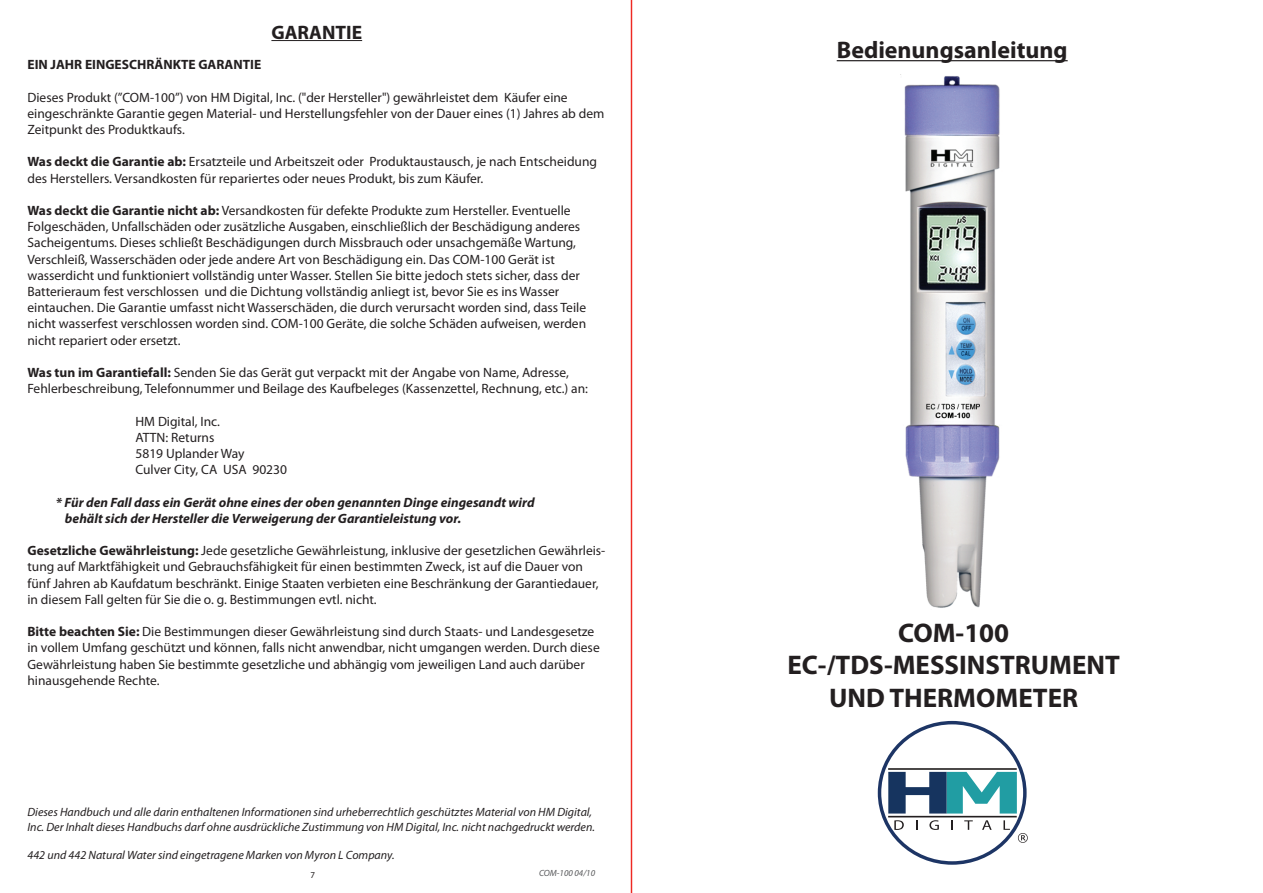
<style>
.page{position:relative;width:1263px;height:893px;background:#fff}
.page>*{position:absolute;margin:0;border:0;box-sizing:border-box;transform-origin:0 0}
.t1{font:700 27px/32.4px "Myriad Pro";color:#231f20;text-align:center}
.t2{font:700 24px "Myriad Pro";color:#231f20}
.t3{font:700 19.5px "Myriad Pro";color:#231f20}
.t4{font:13.5px/16.2px "Myriad Pro";color:#231f20}
.t5{font:italic 700 13.5px/16.2px "Myriad Pro";color:#231f20}
.t6{font:700 13.5px "Myriad Pro";color:#231f20}
.t7{font:italic 12px/14.4px "Myriad Pro";color:#231f20}
.t8{font:italic 9px "Myriad Pro";color:#57585a}
.t9{font:9px "Myriad Pro";color:#231f20}
.s1{font-weight:700}
</style>
<div class="page">
<hr style="left:631px;top:0;width:1px;height:893px;background:#ee2923">
<hr style="left:271px;top:40px;width:91px;height:1px;background:#231f20">
<hr style="left:837px;top:60px;width:231px;height:1px;background:#231f20">
<img style="left:904px;top:76px;width:96px;height:532px">
<div style="left:878px;top:721px;width:148px;height:144px;border:3px solid #1d3565;border-radius:50%"></div>
<svg style="left:888px;top:772px;width:129px;height:41px"></svg>
<svg style="left:894px;top:820px;width:10px;height:10px"></svg>
<svg style="left:929px;top:820px;width:10px;height:10px"></svg>
<svg style="left:951px;top:820px;width:2px;height:10px"></svg>
<svg style="left:964px;top:820px;width:9px;height:10px"></svg>
<svg style="left:982px;top:820px;width:10px;height:10px"></svg>
<svg style="left:1003px;top:820px;width:7px;height:10px"></svg>
<hr style="left:888px;top:768px;width:129px;height:2px;background:#231f20">
<hr style="left:888px;top:816px;width:129px;height:1px;background:#231f20">
<svg style="left:1018px;top:833px;width:10px;height:10px"></svg>
<h3 class="t3" style="left:271px;top:19px;width:92px">GARANTIE</h3>
<p class="t6" style="left:27px;top:56px;width:235px">EIN JAHR EINGESCHRÄNKTE GARANTIE</p>
<p class="t4" style="left:27px;top:89px;width:578px">Dieses Produkt (”COM-100”) von HM Digital, Inc. ("der Hersteller") gewährleistet dem Käufer eine eingeschränkte Garantie gegen Material- und Herstellungsfehler von der Dauer eines (1) Jahres ab dem<br>Zeitpunkt des Produktkaufs.</p>
<p class="t4" style="left:27px;top:154px;width:571px"><span class="s1">Was deckt die Garantie ab:</span> Ersatzteile und Arbeitszeit oder Produktaustausch, je nach Entscheidung des Herstellers. Versandkosten für repariertes oder neues Produkt, bis zum Käufer.</p>
<p class="t4" style="left:27px;top:202px;width:560px"><span class="s1">Was deckt die Garantie nicht ab:</span> Versandkosten für defekte Produkte zum Hersteller. Eventuelle Folgeschäden, Unfallschäden oder zusätzliche Ausgaben, einschließlich der Beschädigung anderes Sacheigentums. Dieses schließt Beschädigungen durch Missbrauch oder unsachgemäße Wartung, Verschleiß, Wasserschäden oder jede andere Art von Beschädigung ein. Das COM-100 Gerät ist wasserdicht und funktioniert vollständig unter Wasser. Stellen Sie bitte jedoch stets sicher, dass der Batterieraum fest verschlossen und die Dichtung vollständig anliegt ist, bevor Sie es ins Wasser eintauchen. Die Garantie umfasst nicht Wasserschäden, die durch verursacht worden sind, dass Teile nicht wasserfest verschlossen worden sind. COM-100 Geräte, die solche Schäden aufweisen, werden nicht repariert oder ersetzt.</p>
<p class="t4" style="left:27px;top:364px;width:562px"><span class="s1">Was tun im Garantiefall:</span> Senden Sie das Gerät gut verpackt mit der Angabe von Name, Adresse,<br>Fehlerbeschreibung, Telefonnummer und Beilage des Kaufbeleges (Kassenzettel, Rechnung, etc.) an:</p>
<p class="t4" style="left:135px;top:413px;width:153px">HM Digital, Inc.<br>ATTN: Returns<br>5819 Uplander Way<br>Culver City, CA USA 90230</p>
<p class="t5" style="left:65px;top:494px;width:471px;text-indent:-9px">* Für den Fall dass ein Gerät ohne eines der oben genannten Dinge eingesandt wird behält sich der Hersteller die Verweigerung der Garantieleistung vor.</p>
<p class="t4" style="left:27px;top:542px;width:579px"><span class="s1">Gesetzliche Gewährleistung:</span> Jede gesetzliche Gewährleistung, inklusive der gesetzlichen Gewährleis&shy;tung auf Marktfähigkeit und Gebrauchsfähigkeit für einen bestimmten Zweck, ist auf die Dauer von fünf Jahren ab Kaufdatum beschränkt. Einige Staaten verbieten eine Beschränkung der Garantiedauer, in diesem Fall gelten für Sie die o. g. Bestimmungen evtl. nicht.</p>
<p class="t4" style="left:27px;top:623px;width:574px"><span class="s1">Bitte beachten Sie:</span> Die Bestimmungen dieser Gewährleistung sind durch Staats- und Landesgesetze in vollem Umfang geschützt und können, falls nicht anwendbar, nicht umgangen werden. Durch diese Gewährleistung haben Sie bestimmte gesetzliche und abhängig vom jeweiligen Land auch darüber hinausgehende Rechte.</p>
<p class="t7" style="left:27px;top:805px;width:569px">Dieses Handbuch und alle darin enthaltenen Informationen sind urheberrechtlich geschütztes Material von HM Digital,<br>Inc. Der Inhalt dieses Handbuchs darf ohne ausdrückliche Zustimmung von HM Digital, Inc. nicht nachgedruckt werden.</p>
<p class="t7" style="left:27px;top:848px;width:369px">442 und 442 Natural Water sind eingetragene Marken von Myron L Company.</p>
<p class="t9" style="left:310px;top:869px;width:6px">7</p>
<p class="t8" style="left:539px;top:867px;width:58px">COM-100 04/10</p>
<h2 class="t2" style="left:837px;top:35px;width:232px">Bedienungsanleitung</h2>
<h1 class="t1" style="left:787px;top:616px;width:334px">COM-100<br>EC-/TDS-MESSINSTRUMENT<br>UND THERMOMETER</h1>
</div>
